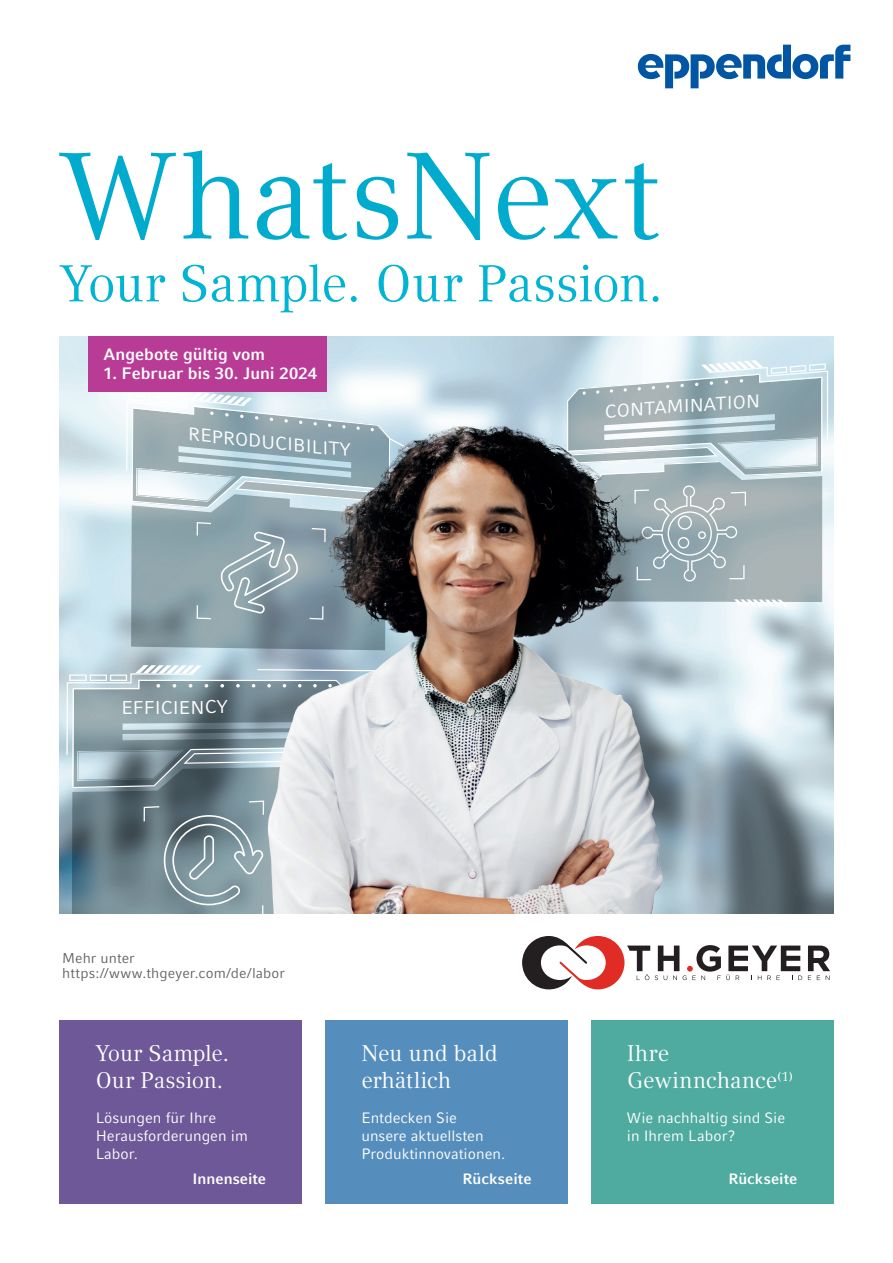
<style>
.page{position:relative;width:893px;height:1263px;background:#fff}
.page>*{position:absolute;margin:0;border:0;box-sizing:border-box;transform-origin:0 0}
.t1{font:121.5px "Compatil Textfor Eppendorf";letter-spacing:-.01em;color:#00abcd}
.t2{font:51.3px "Compatil Textfor Eppendorf";letter-spacing:-.015em;color:#00b4d3}
.t3{font:22.5px/27px "Compatil Textfor Eppendorf";color:#fff}
.t4{font:18.3px "Compatil Factfor Eppendorf";color:#fff}
.t5{font:700 16.5px "Compatil Factfor Eppendorf";color:#fff}
.t6{font:15px/18px "Compatil Factfor Eppendorf";color:#fff}
.t7{font:700 15px "Compatil Factfor Eppendorf";color:#fff}
.t8{font:14.25px/15px "Compatil Factfor Eppendorf";letter-spacing:.005em;color:#636366}
</style>
<div class="page">
<img style="left:60px;top:336px;width:773px;height:578px">
<svg style="left:567px;top:360px;width:261px;height:246px;background:#b3c2c7"></svg>
<svg style="left:70px;top:788px;width:150px;height:126px;background:#5e757f"></svg>
<svg style="left:66px;top:392px;width:154px;height:396px;background:#adbfc6"></svg>
<svg style="left:142px;top:800px;width:78px;height:114px;background:#778a92"></svg>
<img style="left:220px;top:376px;width:491px;height:538px">
<svg style="left:638px;top:45px;width:212px;height:43px"></svg>
<div style="left:591px;top:1020px;width:242px;height:183px;background:#4faba0"></div>
<div style="left:325px;top:1020px;width:243px;height:183px;background:#558ebd"></div>
<div style="left:60px;top:1020px;width:242px;height:183px;background:#6f5897"></div>
<div style="left:88px;top:336px;width:239px;height:56px;background:#b83b96"></div>
<svg style="left:808px;top:945px;width:22px;height:35px"></svg>
<svg style="left:522px;top:936px;width:280px;height:53px"></svg>
<h1 class="t1" style="left:60px;top:126px;width:601px">WhatsNext</h1>
<h2 class="t2" style="left:60px;top:254px;width:604px">Your Sample. Our Passion.</h2>
<p class="t5" style="left:104px;top:345px;width:163px">Angebote gültig vom</p>
<p class="t5" style="left:104px;top:363px;width:215px">1. Februar bis 30. Juni 2024</p>
<p class="t4" style="left:190px;top:423px;width:165px;rotate:6deg">REPRODUCIBILITY</p>
<p class="t4" style="left:121px;top:698px;width:108px;rotate:-1deg">EFFICIENCY</p>
<p class="t8" style="left:62px;top:951px;width:224px">Mehr unter https://www.thgeyer.com/de/labor</p>
<p class="t4" style="left:604px;top:401px;width:157px;rotate:-4deg">CONTAMINATION</p>
<h3 class="t3" style="left:96px;top:1040px;width:135px">Your Sample.<br>Our Passion.</h3>
<h3 class="t3" style="left:361px;top:1040px;width:138px">Neu und bald erhätlich</h3>
<h3 class="t3" style="left:627px;top:1040px;width:168px">Ihre<br>Gewinnchance<sup>(1)</sup></h3>
<p class="t6" style="left:96px;top:1109px;width:154px">Lösungen für Ihre<br>Herausforderungen im<br>Labor.</p>
<p class="t7" style="left:193px;top:1170px;width:75px">Innenseite</p>
<p class="t6" style="left:361px;top:1109px;width:145px">Entdecken Sie unsere aktuellsten<br>Produktinnovationen.</p>
<p class="t6" style="left:627px;top:1109px;width:160px">Wie nachhaltig sind Sie in Ihrem Labor?</p>
<p class="t7" style="left:463px;top:1170px;width:70px">Rückseite</p>
<p class="t7" style="left:728px;top:1170px;width:70px">Rückseite</p>
</div>
